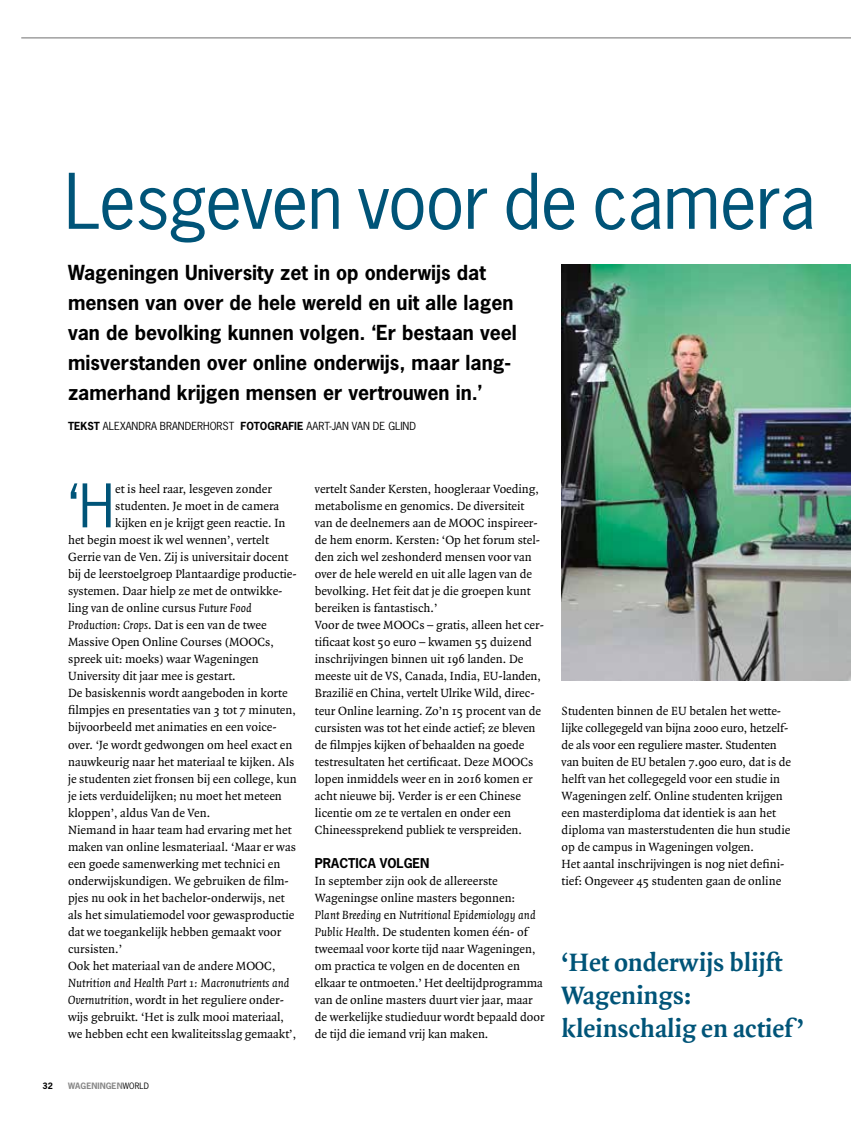
<style>
.page{position:relative;width:851px;height:1127px;background:#fff}
.page>*{position:absolute;margin:0;border:0;box-sizing:border-box;transform-origin:0 0}
.t1{font:72px "News Gothic Std";letter-spacing:-.015em;color:#005478}
.t2{font:56.4px "News Gothic Std";color:#005478}
.t3{font:700 27px/33px "Quadraat OT";color:#005478}
.t4{font:700 19.5px/30px "News Gothic Std";color:#000}
.t5{font:12.75px/17px "Quadraat OT";color:#000}
.t6{font:700 12.75px "News Gothic Std";color:#000}
.t7{font:10.5px "News Gothic Std";color:#000}
.t8{font:700 8.25px "News Gothic Std";letter-spacing:.01em;color:#878787}
.t9{font:700 8.25px "News Gothic Std";color:#000}
.s1{font-weight:700}
.s2{font-style:italic}
.s3{font-weight:400;color:#000}
</style>
<div class="page">
<img style="left:561px;top:265px;width:289px;height:415px">
<svg style="left:21px;top:37px;width:829px;height:2px;background:#b6b6b6"></svg>
<h1 class="t1" style="left:64px;top:155px;width:752px">Lesgeven voor de camera</h1>
<h3 class="t4" style="left:68px;top:257px;width:450px">Wageningen University zet in op onderwijs dat mensen van over de hele wereld en uit alle lagen van de bevolking kunnen volgen. ‘Er bestaan veel misverstanden over online onderwijs, maar lang&shy;zamerhand krijgen mensen er vertrouwen in.’</h3>
<p class="t7" style="left:68px;top:419px;width:349px"><span class="s1">TEKST</span> ALEXANDRA BRANDERHORST <span class="s1">FOTOGRAFIE</span> AART-JAN VAN DE GLIND</p>
<h2 class="t2" style="left:68px;top:470px;width:48px">‘H</h2>
<p class="t5" style="left:115px;top:481px;width:158px">et is heel raar, lesgeven zonder</p>
<p class="t5" style="left:115px;top:498px;width:165px">studenten. Je moet in de camera</p>
<p class="t5" style="left:115px;top:515px;width:171px">kijken en je krijgt geen reactie. In</p>
<p class="t5" style="left:68px;top:532px;width:202px">het begin moest ik wel wennen’, vertelt</p>
<p class="t5" style="left:68px;top:549px;width:222px">Gerrie van de Ven. Zij is universitair docent</p>
<p class="t5" style="left:68px;top:566px;width:230px">bij de leerstoelgroep Plantaardige productie-</p>
<p class="t5" style="left:68px;top:583px;width:216px">systemen. Daar hielp ze met de ontwikke-</p>
<p class="t5" style="left:68px;top:600px;width:185px">ling van de online cursus <span class="s2">Future Food</span></p>
<p class="t5" style="left:68px;top:617px;width:200px"><span class="s2">Production: Crops</span>. Dat is een van de twee</p>
<p class="t5" style="left:68px;top:634px;width:207px">Massive Open Online Courses (MOOCs,</p>
<p class="t5" style="left:68px;top:651px;width:192px">spreek uit: moeks) waar Wageningen</p>
<p class="t5" style="left:68px;top:668px;width:169px">University dit jaar mee is gestart.</p>
<p class="t5" style="left:68px;top:685px;width:221px">De basiskennis wordt aangeboden in korte</p>
<p class="t5" style="left:68px;top:702px;width:229px">filmpjes en presentaties van 3 tot 7 minuten,</p>
<p class="t5" style="left:68px;top:719px;width:210px">bijvoorbeeld met animaties en een voice-</p>
<p class="t5" style="left:68px;top:736px;width:226px">over. ‘Je wordt gedwongen om heel exact en</p>
<p class="t5" style="left:68px;top:753px;width:228px">nauwkeurig naar het materiaal te kijken. Als</p>
<p class="t5" style="left:68px;top:770px;width:230px">je studenten ziet fronsen bij een college, kun</p>
<p class="t5" style="left:68px;top:787px;width:215px">je iets verduidelijken; nu moet het meteen</p>
<p class="t5" style="left:68px;top:804px;width:144px">kloppen’, aldus Van de Ven.</p>
<p class="t5" style="left:68px;top:821px;width:225px">Niemand in haar team had ervaring met het</p>
<p class="t5" style="left:68px;top:838px;width:229px">maken van online lesmateriaal. ‘Maar er was</p>
<p class="t5" style="left:68px;top:855px;width:214px">een goede samenwerking met technici en</p>
<p class="t5" style="left:68px;top:872px;width:222px">onderwijskundigen. We gebruiken de film-</p>
<p class="t5" style="left:68px;top:889px;width:218px">pjes nu ook in het bachelor-onderwijs, net</p>
<p class="t5" style="left:68px;top:906px;width:228px">als het simulatiemodel voor gewasproductie</p>
<p class="t5" style="left:68px;top:923px;width:215px">dat we toegankelijk hebben gemaakt voor</p>
<p class="t5" style="left:68px;top:940px;width:55px">cursisten.’</p>
<p class="t5" style="left:68px;top:957px;width:209px">Ook het materiaal van de andere MOOC,</p>
<p class="t5" style="left:68px;top:974px;width:230px"><span class="s2">Nutrition and Health Part 1: Macronutrients and Overnutrition</span>, wordt in het reguliere onder&shy;wijs gebruikt. ‘Het is zulk mooi materiaal, we hebben echt een kwaliteitsslag gemaakt’,</p>
<p class="t9" style="left:43px;top:1080px;width:12px">32</p>
<p class="t8" style="left:68px;top:1080px;width:82px">WAGENINGEN<span class="s3">WORLD</span></p>
<p class="t5" style="left:315px;top:481px;width:230px">vertelt Sander Kersten, hoogleraar Voeding, metabolisme en genomics. De diversiteit van de deelnemers aan de MOOC inspireer&shy;de hem enorm. Kersten: ‘Op het forum stel&shy;den zich wel zeshonderd mensen voor van over de hele wereld en uit alle lagen van de bevolking. Het feit dat je die groepen kunt bereiken is fantastisch.’<br>Voor de twee MOOCs – gratis, alleen het cer&shy;tificaat kost 50 euro – kwamen 55 duizend inschrijvingen binnen uit 196 landen. De meeste uit de VS, Canada, India, EU-landen, Brazilië en China, vertelt Ulrike Wild, direc&shy;teur Online learning. Zo’n 15 procent van de cursisten was tot het einde actief; ze bleven de filmpjes kijken of behaalden na goede testresultaten het certificaat. Deze MOOCs lopen inmiddels weer en in 2016 komen er acht nieuwe bij. Verder is er een Chinese licentie om ze te vertalen en onder een Chineessprekend publiek te verspreiden.</p>
<p class="t6" style="left:315px;top:854px;width:116px">PRACTICA VOLGEN</p>
<p class="t5" style="left:315px;top:872px;width:231px">In september zijn ook de allereerste Wageningse online masters begonnen:<br><span class="s2">Plant Breeding</span> en <span class="s2">Nutritional Epidemiology and Public Health</span>. De studenten komen één- of tweemaal voor korte tijd naar Wageningen, om practica te volgen en de docenten en elkaar te ontmoeten.’ Het deeltijdprogramma van de online masters duurt vier jaar, maar de werkelijke studieduur wordt bepaald door de tijd die iemand vrij kan maken.</p>
<p class="t5" style="left:561px;top:702px;width:231px">Studenten binnen de EU betalen het wette&shy;lijke collegegeld van bijna 2000 euro, hetzelf&shy;de als voor een reguliere master. Studenten van buiten de EU betalen 7.900 euro, dat is de helft van het collegegeld voor een studie in Wageningen zelf. Online studenten krijgen een masterdiploma dat identiek is aan het diploma van masterstudenten die hun studie op de campus in Wageningen volgen.<br>Het aantal inschrijvingen is nog niet defini&shy;tief: Ongeveer 45 studenten gaan de online</p>
<h3 class="t3" style="left:561px;top:946px;width:244px">‘Het onderwijs blijft<br>Wagenings: kleinschalig en actief ’</h3>
</div>
